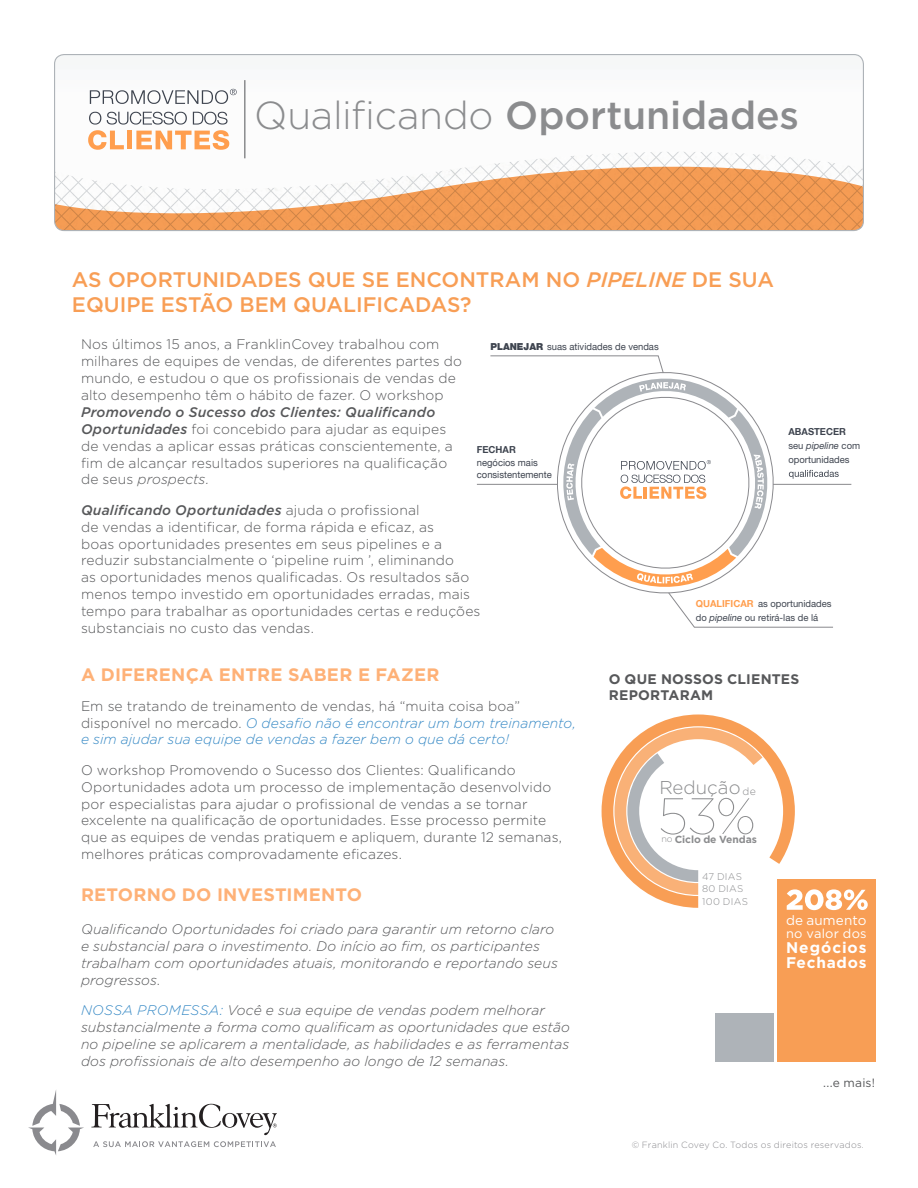
<style>
.page{position:relative;width:918px;height:1188px;background:#fff}
.page>*{position:absolute;margin:0;border:0;box-sizing:border-box;transform-origin:0 0}
.t1{font:100 51px "Gotham";color:#8b8c8e}
.t2{font:500 39px "Gotham";letter-spacing:-.005em;color:#8b8c8e}
.Intro_Header{font:500 21px/25.2px "Gotham";color:#f89e55}
.t3{font:300 18.6px "Gotham";color:#8b8c8e}
.Table_Header__Yellow{font:700 18px "Gotham";letter-spacing:.01em;color:#feb177}
.t4{font:700 15.45px/15.5px "Gotham";letter-spacing:.055em;color:#fff}
.Body_Text_-_Space_Af{font:300 13.8px/16.8px "Gotham";letter-spacing:.01em;color:#57585a}
.Body_Text_-_Space_Af-2{font:italic 300 13.8px/16.8px "Gotham";letter-spacing:.005em;color:#57585a}
.Body_Text_-_Space_Af-3{font:italic 300 13.8px/16.8px "Gotham";letter-spacing:.005em;color:#3689c5}
.Body_Text_-_Space_Af-4{font:700 13.8px/16.8px "Gotham";letter-spacing:.015em;color:#57585a}
.t5{font:13.5px "Gotham";letter-spacing:.015em;color:#fff}
.t6{font:12.9px "Gotham";letter-spacing:.015em;color:#fff}
.Body_Text_-_Space_Af-5{font:12px "Gotham";color:#57585a}
.t7{font:300 10.5px "Gotham";color:#8b8c8e}
.t8{font:700 10.35px "Gotham";letter-spacing:-.005em;color:#8b8c8e}
.t9{font:300 9.75px "Gotham";letter-spacing:.03em;color:#8b8c8e}
.t10{font:9.6px/14px "Helvetica Neue LT Std";color:#3e444f}
.t11{font:9.6px/12.6px "Helvetica Neue LT";color:#3e444f}
.t12{font:300 9px "Gotham";letter-spacing:.02em;color:#8a8a8e}
.t13{font:300 9px "Gotham";color:#8b8c8e}
.s1{font-weight:300}
.s2{font-style:italic}
.s3{font-weight:500;font-style:italic}
.s4{font-weight:900}
.s5{font-weight:700}
.s6{font-family:"Helvetica Neue LT";font-weight:700}
.s7{font-family:"Helvetica Neue LT";font-weight:700;color:#ff9e4e}
.s8{font-style:normal;color:#57585a}
.s9{font-style:normal}
.s10{color:#3689c5}
</style>
<div class="page">
<svg style="left:56px;top:152px;width:806px;height:79px"></svg>
<div style="left:54px;top:54px;width:810px;height:177px;border:1px solid #aeb3b8;border-radius:10px"></div>
<svg style="left:93px;top:1141px;width:183px;height:6px"></svg>
<svg style="left:28px;top:1090px;width:56px;height:65px"></svg>
<svg style="left:91px;top:1104px;width:186px;height:31px"></svg>
<div style="left:715px;top:1013px;width:58px;height:49px;background:#aeb3b8"></div>
<div style="left:777px;top:880px;width:98px;height:182px;background:#f89e55"></div>
<svg style="left:602px;top:715px;width:266px;height:195px"></svg>
<hr style="left:773px;top:484px;width:78px;height:1px;background:#8a8a8e">
<hr style="left:477px;top:484px;width:80px;height:1px;background:#8a8a8e">
<svg style="left:490px;top:355px;width:349px;height:273px"></svg>
<hr style="left:244px;top:80px;width:2px;height:78px;background:#8b8c8e">
<svg style="left:88px;top:112px;width:141px;height:38px"></svg>
<svg style="left:90px;top:89px;width:147px;height:15px"></svg>
<p class="t2" style="left:254px;top:90px;width:546px"><span class="s1">Qualificando</span> Oportunidades</p>
<p class="Intro_Header" style="left:72px;top:267px;width:703px">AS OPORTUNIDADES QUE SE ENCONTRAM NO <span class="s2">PIPELINE</span> DE SUA<br>EQUIPE ESTÃO BEM QUALIFICADAS?</p>
<p class="Body_Text_-_Space_Af" style="left:81px;top:336px;width:383px">Nos últimos 15 anos, a FranklinCovey trabalhou com milhares de equipes de vendas, de diferentes partes do mundo, e estudou o que os profissionais de vendas de alto desempenho têm o hábito de fazer. O workshop <span class="s3">Promovendo o Sucesso dos Clientes: Qualificando Oportunidades</span> foi concebido para ajudar as equipes de vendas a aplicar essas práticas conscientemente, a fim de alcançar resultados superiores na qualificação de seus <span class="s2">prospects.</span></p>
<p class="Body_Text_-_Space_Af" style="left:81px;top:501px;width:401px"><span class="s3">Qualificando Oportunidades</span> ajuda o profissional<br>de vendas a identificar, de forma rápida e eficaz, as<br>boas oportunidades presentes em seus pipelines e a reduzir substancialmente o ‘pipeline ruim ’, eliminando<br>as oportunidades menos qualificadas. Os resultados são menos tempo investido em oportunidades erradas, mais tempo para trabalhar as oportunidades certas e reduções substanciais no custo das vendas.</p>
<p class="t11" style="left:490px;top:340px;width:170px"><span class="s4">PLANEJAR</span> suas atividades de vendas</p>
<p class="t11" style="left:477px;top:443px;width:76px"><span class="s5">FECHAR </span>negócios mais consistentemente</p>
<p class="t10" style="left:789px;top:425px;width:73px"><span class="s6">ABASTECER </span>seu <span class="s2">pipeline</span> com oportunidades</p>
<p class="t10" style="left:696px;top:596px;width:137px"><span class="s7">QUALIFICAR</span> as oportunidades do <span class="s2">pipeline</span> ou retirá-las de lá</p>
<p class="Table_Header__Yellow" style="left:81px;top:662px;width:360px">A DIFERENÇA ENTRE SABER E FAZER</p>
<p class="Body_Text_-_Space_Af-3" style="left:81px;top:697px;width:496px"><span class="s8">Em se tratando de treinamento de vendas, há “muita coisa boa” disponível no mercado.</span> O desafio não é encontrar um bom treinamento, e sim ajudar sua equipe de vendas a fazer bem o que dá certo!</p>
<p class="Body_Text_-_Space_Af" style="left:81px;top:761px;width:483px">O workshop Promovendo o Sucesso dos Clientes: Qualificando Oportunidades adota um processo de implementação desenvolvido por especialistas para ajudar o profissional de vendas a se tornar excelente na qualificação de oportunidades. Esse processo permite que as equipes de vendas pratiquem e apliquem, durante 12 semanas, melhores práticas comprovadamente eficazes.</p>
<p class="Table_Header__Yellow" style="left:81px;top:883px;width:283px">RETORNO DO INVESTIMENTO</p>
<p class="Body_Text_-_Space_Af-2" style="left:81px;top:920px;width:478px">Qualificando Oportunidades foi criado para garantir um retorno claro e substancial para o investimento. Do início ao fim, os participantes trabalham com oportunidades atuais, monitorando e reportando seus progressos<span class="s9">.</span></p>
<p class="Body_Text_-_Space_Af-2" style="left:81px;top:1001px;width:490px"><span class="s10">NOSSA PROMESSA:</span> Você e sua equipe de vendas podem melhorar substancialmente a forma como qualificam as oportunidades que estão no pipeline se aplicarem a mentalidade, as habilidades e as ferramentas dos profissionais de alto desempenho ao longo de 12 semanas.</p>
<p class="Body_Text_-_Space_Af-4" style="left:609px;top:670px;width:192px">O QUE NOSSOS CLIENTES<br>REPORTARAM</p>
<p class="t3" style="left:659px;top:776px;width:83px">Redução</p>
<p class="t7" style="left:742px;top:785px;width:15px">de</p>
<p class="t1" style="left:658px;top:785px;width:100px">53%</p>
<p class="t8" style="left:675px;top:833px;width:84px">Ciclo de Vendas</p>
<p class="t13" style="left:662px;top:834px;width:13px">no</p>
<p class="t9" style="left:702px;top:870px;width:42px">47 DIAS</p>
<p class="t9" style="left:702px;top:883px;width:43px">80 DIAS</p>
<p class="t9" style="left:702px;top:896px;width:47px">100 DIAS</p>
<p class="t5" style="left:786px;top:912px;width:82px">de aumento</p>
<p class="t6" style="left:786px;top:925px;width:82px">no valor dos</p>
<p class="t4" style="left:786px;top:940px;width:82px">Negócios<br>Fechados</p>
<p class="Body_Text_-_Space_Af-5" style="left:823px;top:1075px;width:53px">...e mais!</p>
<p class="t12" style="left:632px;top:1139px;width:234px">© Franklin Covey Co. Todos os direitos reservados.</p>
</div>
